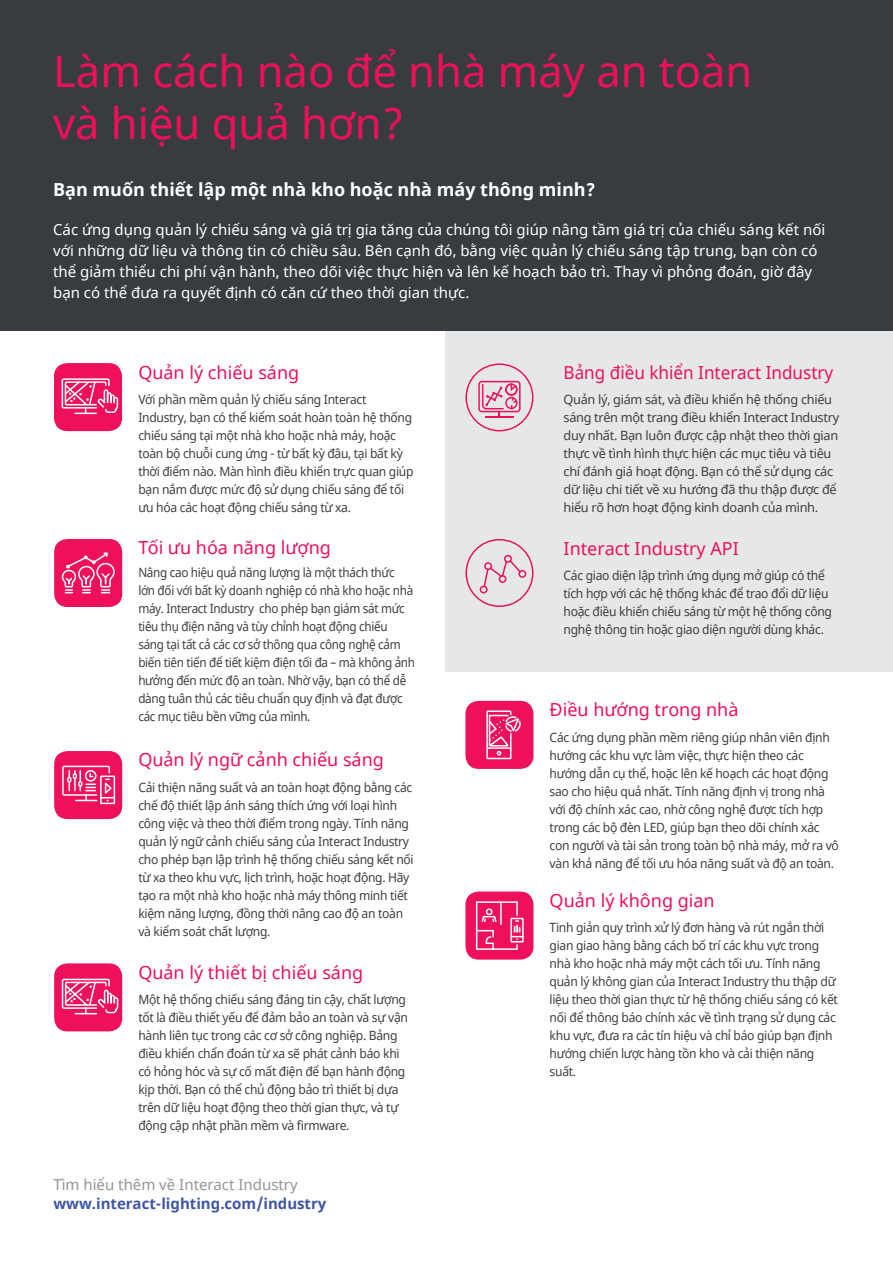
<style>
.page{position:relative;width:893px;height:1263px;background:#fff}
.page>*{position:absolute;margin:0;border:0;box-sizing:border-box;transform-origin:0 0}
.t1{font:43.5px/52.5px "Noto Sans";color:#ee1059}
.t2{font:18px "Noto Sans";color:#ee1059}
.t3{font:700 18px "Noto Sans";color:#fff}
.t4{font:18px "Noto Sans";color:#ee1059;scale:.95 1}
.t5{font:15px/21px "Noto Sans";color:#fff}
.t6{font:700 15px "Noto Sans";color:#3f56a5}
.t7{font:15px "Noto Sans";color:#939598}
.t8{font:12.75px/18px "Noto Sans";letter-spacing:-.025em;color:#3e3e3f;scale:.95 1}
.t9{font:12.75px/18px "Noto Sans";letter-spacing:-.025em;color:#3e3e3f;scale:.92 1}
.t10{font:12.75px/18px "Noto Sans";letter-spacing:-.025em;color:#3e3e3f}
</style>
<div class="page">
<div style="left:445px;top:330px;width:448px;height:342px;background:#e6e7e9"></div>
<div style="left:0;top:0;width:893px;height:330px;background:#383c40"></div>
<div style="left:54px;top:363px;width:68px;height:68px;background:#ee1059;border-radius:13px"></div>
<svg style="left:62px;top:378px;width:56px;height:36px"></svg>
<svg style="left:465px;top:363px;width:68px;height:68px"></svg>
<svg style="left:465px;top:539px;width:68px;height:68px"></svg>
<div style="left:54px;top:539px;width:68px;height:68px;background:#ee1059;border-radius:13px"></div>
<svg style="left:62px;top:552px;width:53px;height:41px"></svg>
<div style="left:54px;top:751px;width:68px;height:68px;background:#ee1059;border-radius:13px"></div>
<svg style="left:62px;top:766px;width:53px;height:38px"></svg>
<div style="left:54px;top:963px;width:68px;height:68px;background:#ee1059;border-radius:13px"></div>
<svg style="left:62px;top:979px;width:56px;height:35px"></svg>
<div style="left:465px;top:701px;width:68px;height:68px;background:#ee1059;border-radius:13px"></div>
<svg style="left:486px;top:710px;width:35px;height:49px"></svg>
<div style="left:465px;top:891px;width:68px;height:68px;background:#ee1059;border-radius:13px"></div>
<svg style="left:476px;top:901px;width:48px;height:49px"></svg>
<h1 class="t1" style="left:53px;top:46px;width:701px">Làm cách nào để nhà máy an toàn và hiệu quả hơn?</h1>
<h2 class="t3" style="left:53px;top:177px;width:544px">Bạn muốn thiết lập một nhà kho hoặc nhà máy thông minh?</h2>
<p class="t5" style="left:53px;top:219px;width:774px">Các ứng dụng quản lý chiếu sáng và giá trị gia tăng của chúng tôi giúp nâng tầm giá trị của chiếu sáng kết nối với những dữ liệu và thông tin có chiều sâu. Bên cạnh đó, bằng việc quản lý chiếu sáng tập trung, bạn còn có thể giảm thiểu chi phí vận hành, theo dõi việc thực hiện và lên kế hoạch bảo trì. Thay vì phỏng đoán, giờ đây bạn có thể đưa ra quyết định có căn cứ theo thời gian thực.</p>
<h2 class="t2" style="left:138px;top:360px;width:162px">Quản lý chiếu sáng</h2>
<p class="t8" style="left:138px;top:391px;width:291px">Với phần mềm quản lý chiếu sáng Interact Industry, bạn có thể kiểm soát hoàn toàn hệ thống chiếu sáng tại một nhà kho hoặc nhà máy, hoặc toàn bộ chuỗi cung ứng - từ bất kỳ đâu, tại bất kỳ thời điểm nào. Màn hình điều khiển trực quan giúp bạn nắm được mức độ sử dụng chiếu sáng để tối ưu hóa các hoạt động chiếu sáng từ xa.</p>
<h2 class="t2" style="left:138px;top:535px;width:194px">Tối ưu hóa năng lượng</h2>
<p class="t9" style="left:138px;top:564px;width:302px">Nâng cao hiệu quả năng lượng là một thách thức<br>lớn đối với bất kỳ doanh nghiệp có nhà kho hoặc nhà máy. Interact Industry cho phép bạn giám sát mức tiêu thụ điện năng và tùy chỉnh hoạt động chiếu sáng tại tất cả các cơ sở thông qua công nghệ cảm biến tiên tiến để tiết kiệm điện tối đa – mà không ảnh hưởng đến mức độ an toàn. Nhờ vậy, bạn có thể dễ dàng tuân thủ các tiêu chuẩn quy định và đạt được các mục tiêu bền vững của mình.</p>
<h2 class="t2" style="left:138px;top:748px;width:247px">Quản lý ngữ cảnh chiếu sáng</h2>
<p class="t8" style="left:138px;top:778px;width:291px">Cải thiện năng suất và an toàn hoạt động bằng các chế độ thiết lập ánh sáng thích ứng với loại hình công việc và theo thời điểm trong ngày. Tính năng quản lý ngữ cảnh chiếu sáng của Interact Industry cho phép bạn lập trình hệ thống chiếu sáng kết nối từ xa theo khu vực, lịch trình, hoặc hoạt động. Hãy tạo ra một nhà kho hoặc nhà máy thông minh tiết kiệm năng lượng, đồng thời nâng cao độ an toàn và kiểm soát chất lượng.</p>
<h2 class="t2" style="left:138px;top:960px;width:226px">Quản lý thiết bị chiếu sáng</h2>
<p class="t8" style="left:138px;top:991px;width:285px">Một hệ thống chiếu sáng đáng tin cậy, chất lượng tốt là điều thiết yếu để đảm bảo an toàn và sự vận hành liên tục trong các cơ sở công nghiệp. Bảng điều khiển chẩn đoán từ xa sẽ phát cảnh báo khi có hỏng hóc và sự cố mất điện để bạn hành động kịp thời. Bạn có thể chủ động bảo trì thiết bị dựa trên dữ liệu hoạt động theo thời gian thực, và tự động cập nhật phần mềm và firmware.</p>
<p class="t7" style="left:53px;top:1174px;width:246px">Tìm hiểu thêm về Interact Industry</p>
<p class="t6" style="left:53px;top:1193px;width:275px">www.interact-lighting.com/industry</p>
<h2 class="t4" style="left:564px;top:360px;width:285px">Bảng điều khiển Interact Industry</h2>
<p class="t10" style="left:564px;top:391px;width:277px">Quản lý, giám sát, và điều khiển hệ thống chiếu sáng trên một trang điều khiển Interact Industry duy nhất. Bạn luôn được cập nhật theo thời gian thực về tình hình thực hiện các mục tiêu và tiêu chí đánh giá hoạt động. Bạn có thể sử dụng các dữ liệu chi tiết về xu hướng đã thu thập được để hiểu rõ hơn hoạt động kinh doanh của mình.</p>
<h2 class="t2" style="left:564px;top:536px;width:177px">Interact Industry API</h2>
<p class="t8" style="left:564px;top:567px;width:284px">Các giao diện lập trình ứng dụng mở giúp có thể tích hợp với các hệ thống khác để trao đổi dữ liệu hoặc điều khiển chiếu sáng từ một hệ thống công nghệ thông tin hoặc giao diện người dùng khác.</p>
<h2 class="t2" style="left:550px;top:697px;width:190px">Điều hướng trong nhà</h2>
<p class="t8" style="left:550px;top:728px;width:306px">Các ứng dụng phần mềm riêng giúp nhân viên định hướng các khu vực làm việc, thực hiện theo các hướng dẫn cụ thể, hoặc lên kế hoạch các hoạt động sao cho hiệu quả nhất. Tính năng định vị trong nhà với độ chính xác cao, nhờ công nghệ được tích hợp trong các bộ đèn LED, giúp bạn theo dõi chính xác con người và tài sản trong toàn bộ nhà máy, mở ra vô vàn khả năng để tối ưu hóa năng suất và độ an toàn.</p>
<h2 class="t2" style="left:550px;top:888px;width:167px">Quản lý không gian</h2>
<p class="t8" style="left:550px;top:919px;width:305px">Tinh giản quy trình xử lý đơn hàng và rút ngắn thời gian giao hàng bằng cách bố trí các khu vực trong nhà kho hoặc nhà máy một cách tối ưu. Tính năng quản lý không gian của Interact Industry thu thập dữ liệu theo thời gian thực từ hệ thống chiếu sáng có kết nối để thông báo chính xác về tình trạng sử dụng các khu vực, đưa ra các tín hiệu và chỉ báo giúp bạn định hướng chiến lược hàng tồn kho và cải thiện năng suất.</p>
</div>
